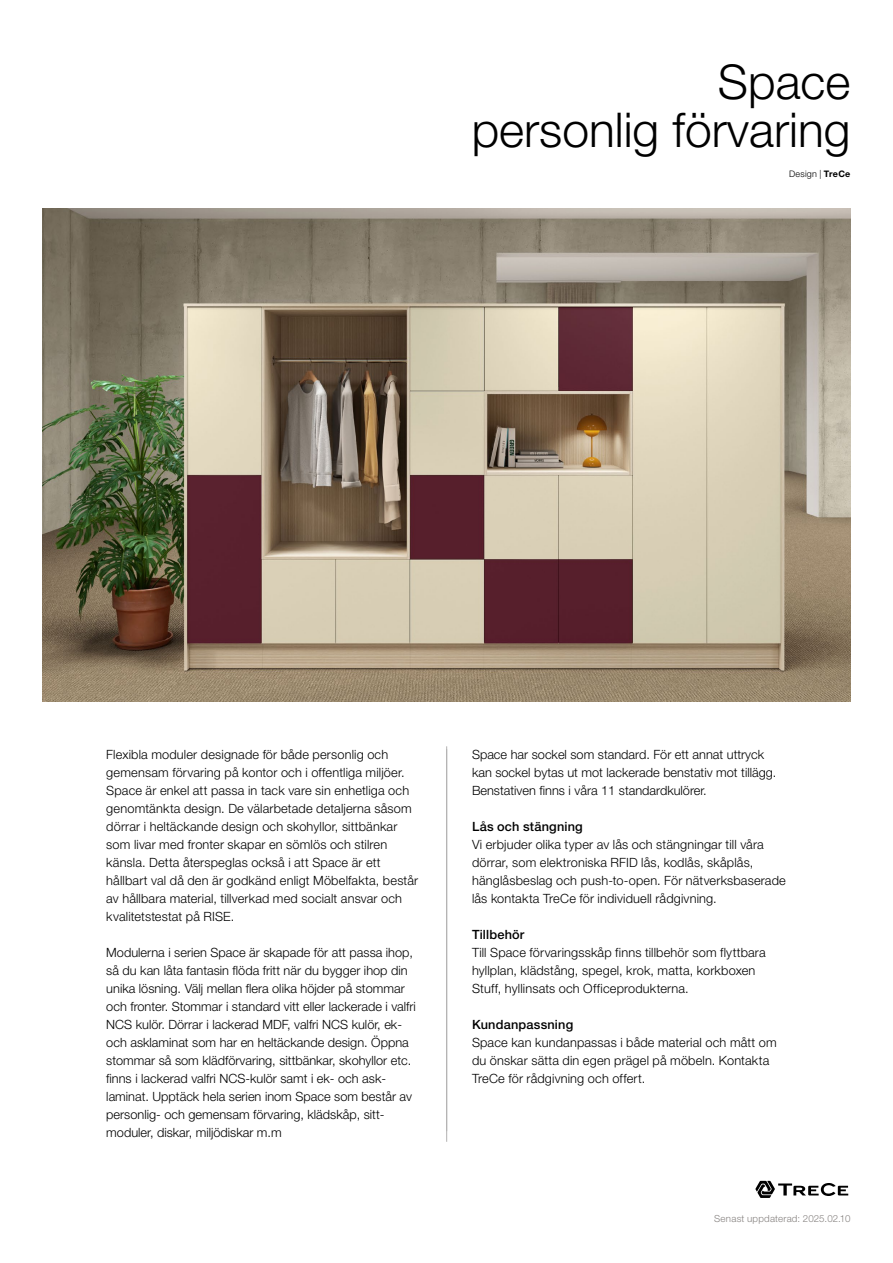
<style>
.page{position:relative;width:893px;height:1263px;background:#fff}
.page>*{position:absolute;margin:0;border:0;box-sizing:border-box;transform-origin:0 0}
.t1{font:300 48px/48px "Helvetica Neue LT Std";color:#000;text-align:right}
.t2{font:300 12.75px/18px "Helvetica Neue LT Std";letter-spacing:.01em;color:#000}
.t3{font:500 12.75px "Helvetica Neue LT Std";letter-spacing:.015em;color:#000}
.t4{font:300 9.75px "Helvetica Neue LT Std";letter-spacing:.02em;color:#878381}
.t5{font:300 9px "Helvetica Neue LT Std";letter-spacing:.025em;color:#000}
.s1{font-weight:700}
</style>
<div class="page">
<svg style="left:755px;top:1181px;width:93px;height:17px"></svg>
<img style="left:43px;top:208px;width:807px;height:493px">
<hr style="left:446px;top:746px;width:1px;height:385px;background:#b3b2b2">
<hr style="left:446px;top:749px;width:1px;height:393px;background:#b3b2b2">
<h1 class="t1" style="left:472px;top:57px;width:380px">Space<br>personlig förvaring</h1>
<p class="t5" style="left:789px;top:168px;width:63px">Design | <span class="s1">TreCe</span></p>
<p class="t2" style="left:106px;top:745px;width:313px">Flexibla moduler designade för både personlig och gemensam förvaring på kontor och i offentliga miljöer.<br>Space är enkel att passa in tack vare sin enhetliga och genomtänkta design. De välarbetade detaljerna såsom dörrar i heltäckande design och skohyllor, sittbänkar som livar med fronter skapar en sömlös och stilren känsla. Detta återspeglas också i att Space är ett hållbart val då den är godkänd enligt Möbelfakta, består av hållbara material, tillverkad med socialt ansvar och kvalitetstestat på RISE.</p>
<p class="t2" style="left:106px;top:943px;width:311px">Modulerna i serien Space är skapade för att passa ihop, så du kan låta fantasin flöda fritt när du bygger ihop din unika lösning. Välj mellan flera olika höjder på stommar och fronter. Stommar i standard vitt eller lackerade i valfri NCS kulör. Dörrar i lackerad MDF, valfri NCS kulör, ek&shy;och asklaminat som har en heltäckande design. Öppna stommar så som klädförvaring, sittbänkar, skohyllor etc. finns i lackerad valfri NCS-kulör samt i ek- och ask&shy;laminat. Upptäck hela serien inom Space som består av personlig- och gemensam förvaring, klädskåp, sitt&shy;moduler, diskar, miljödiskar m.m</p>
<p class="t2" style="left:472px;top:745px;width:306px">Space har sockel som standard. För ett annat uttryck kan sockel bytas ut mot lackerade benstativ mot tillägg.<br>Benstativen finns i våra 11 standardkulörer.</p>
<p class="t3" style="left:472px;top:818px;width:112px">Lås och stängning</p>
<p class="t2" style="left:472px;top:835px;width:315px">Vi erbjuder olika typer av lås och stängningar till våra dörrar, som elektroniska RFID lås, kodlås, skåplås, hänglåsbeslag och push-to-open. För nätverksbaserade lås kontakta TreCe för individuell rådgivning.</p>
<p class="t3" style="left:472px;top:926px;width:54px">Tillbehör</p>
<p class="t2" style="left:472px;top:943px;width:295px">Till Space förvaringsskåp finns tillbehör som flyttbara hyllplan, klädstång, spegel, krok, matta, korkboxen<br>Stuff, hyllinsats och Officeprodukterna.</p>
<p class="t3" style="left:472px;top:1016px;width:103px">Kundanpassning</p>
<p class="t2" style="left:472px;top:1033px;width:306px">Space kan kundanpassas i både material och mått om du önskar sätta din egen prägel på möbeln. Kontakta<br>TreCe för rådgivning och offert.</p>
<p class="t4" style="left:714px;top:1213px;width:138px">Senast uppdaterad: 2025.02.10</p>
</div>
